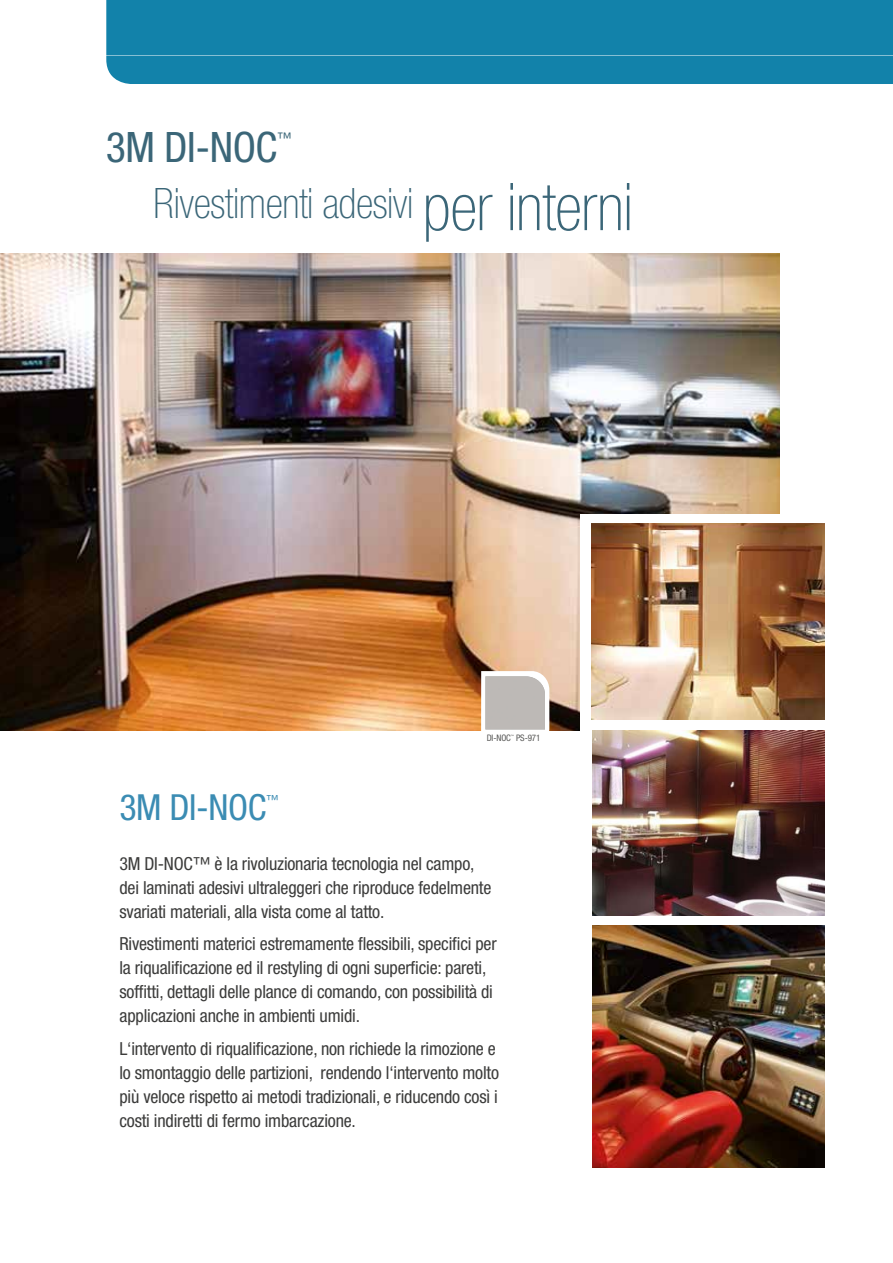
<style>
.page{position:relative;width:893px;height:1263px;background:#fff}
.page>*{position:absolute;margin:0;border:0;box-sizing:border-box;transform-origin:0 0}
.t1{font:100 condensed 42px "Helvetica Neue";letter-spacing:-.01em;color:#3b6678}
.t2{font:condensed 42px "Helvetica Neue";letter-spacing:-.01em;color:#3b6678}
.t3{font:condensed 36px "Helvetica Neue";letter-spacing:-.01em;color:#3b8cb3}
.t4{font:condensed 18px/24px "Helvetica Neue";letter-spacing:-.01em;color:#3c3c3b}
.t5{font:condensed 14.7px "Helvetica Neue";color:#3b6678}
.t6{font:condensed 12.6px "Helvetica Neue";color:#3b8cb3}
.t7{font:condensed 9px "Helvetica Neue";letter-spacing:-.01em;color:#575756}
.t8{font:condensed 3.15px "Helvetica Neue";color:#575756}
.s1{font-size:66px}
</style>
<div class="page">
<img style="left:0;top:254px;width:779px;height:476px">
<div style="left:581px;top:514px;width:254px;height:460px;background:#fff"></div>
<div style="left:106px;top:0;width:787px;height:84px;background:#1282aa"></div>
<hr style="left:0;top:55px;width:893px;height:1px;background:#fff">
<svg style="left:481px;top:671px;width:68px;height:60px"></svg>
<div style="left:485px;top:676px;width:60px;height:53px;background:#bdb9b6"></div>
<img style="left:591px;top:523px;width:233px;height:196px">
<img style="left:593px;top:730px;width:231px;height:185px">
<img style="left:593px;top:926px;width:231px;height:241px">
<h1 class="t2" style="left:106px;top:122px;width:173px">3M DI-NOC</h1>
<p class="t5" style="left:277px;top:129px;width:16px">™</p>
<h1 class="t1" style="left:153px;top:180px;width:481px">Rivestimenti adesivi <span class="s1">per interni</span></h1>
<h2 class="t3" style="left:119px;top:786px;width:149px">3M DI-NOC</h2>
<p class="t6" style="left:266px;top:792px;width:14px">™</p>
<p class="t7" style="left:487px;top:733px;width:26px">DI-NOC</p>
<p class="t8" style="left:511px;top:734px;width:5px">™</p>
<p class="t7" style="left:516px;top:733px;width:26px">PS-971</p>
<p class="t4" style="left:119px;top:851px;width:374px">3M DI-NOC™ è la rivoluzionaria tecnologia nel campo, dei laminati adesivi ultraleggeri che riproduce fedelmente svariati materiali, alla vista come al tatto.</p>
<p class="t4" style="left:119px;top:931px;width:379px">Rivestimenti materici estremamente flessibili, specifici per la riqualificazione ed il restyling di ogni superficie: pareti, soffitti, dettagli delle plance di comando, con possibilità di applicazioni anche in ambienti umidi.</p>
<p class="t4" style="left:119px;top:1036px;width:381px">L‘intervento di riqualificazione, non richiede la rimozione e lo smontaggio delle partizioni, rendendo l‘intervento molto più veloce rispetto ai metodi tradizionali, e riducendo così i costi indiretti di fermo imbarcazione.</p>
</div>
